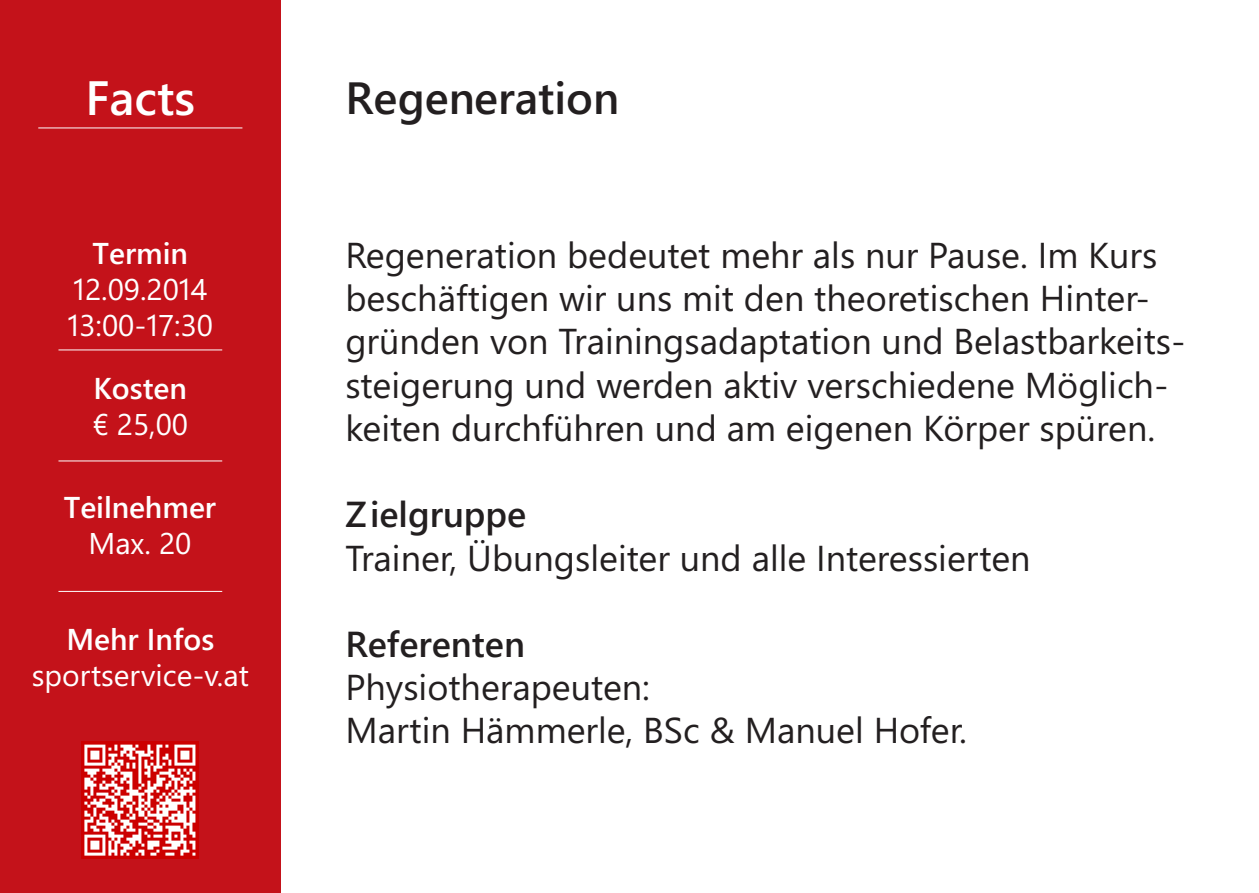
<style>
.page{position:relative;width:1259px;height:893px;background:#fff}
.page>*{position:absolute;margin:0;border:0;box-sizing:border-box;transform-origin:0 0}
.t1{font:600 48px "Segoe WP";color:#fff}
.t2{font:600 45px "Segoe WP";color:#231f20}
.t3{font:36px/43.2px "Segoe WP";color:#231f20}
.t4{font:600 36px "Segoe WP";color:#231f20}
.t5{font:30px/36px "Segoe WP";color:#fff;text-align:center}
.t6{font:600 30px "Segoe WP";color:#fff}
.s1{font-weight:600}
</style>
<div class="page">
<div style="left:0;top:0;width:281px;height:893px;background:#c4121a"></div>
<hr style="left:38px;top:127px;width:204px;height:1px;background:#fff">
<hr style="left:58px;top:349px;width:164px;height:1px;background:#fff">
<hr style="left:58px;top:460px;width:164px;height:1px;background:#fff">
<hr style="left:58px;top:591px;width:164px;height:1px;background:#fff">
<svg style="left:81px;top:742px;width:117px;height:117px"></svg>
<svg style="left:84px;top:745px;width:111px;height:111px;background:#e47b7a"></svg>
<p class="t1" style="left:85px;top:65px;width:111px">Facts</p>
<p class="t2" style="left:345px;top:67px;width:275px">Regeneration</p>
<p class="t5" style="left:68px;top:234px;width:147px"><span class="s1">Termin<br></span>12.09.2014<br>13:00-17:30</p>
<p class="t6" style="left:94px;top:367px;width:95px">Kosten</p>
<p class="t5" style="left:93px;top:405px;width:97px">€ 25,00</p>
<p class="t3" style="left:345px;top:232px;width:841px">Regeneration bedeutet mehr als nur Pause. Im Kurs beschäftigen wir uns mit den theoretischen Hinter&shy;gründen von Trainingsadaptation und Belastbarkeits&shy;steigerung und werden aktiv verschiedene Möglich&shy;keiten durchführen und am eigenen Körper spüren.</p>
<p class="t6" style="left:64px;top:487px;width:154px">Teilnehmer</p>
<p class="t5" style="left:88px;top:524px;width:105px">Max. 20</p>
<p class="t4" style="left:345px;top:490px;width:182px">Zielgruppe</p>
<p class="t3" style="left:345px;top:534px;width:686px">Trainer, Übungsleiter und alle Interessierten</p>
<p class="t6" style="left:66px;top:618px;width:149px">Mehr Infos</p>
<p class="t5" style="left:32px;top:655px;width:219px">sportservice-v.at</p>
<p class="t4" style="left:345px;top:619px;width:181px">Referenten</p>
<p class="t3" style="left:345px;top:664px;width:623px">Physiotherapeuten:<br>Martin Hämmerle, BSc &amp; Manuel Hofer.</p>
</div>
